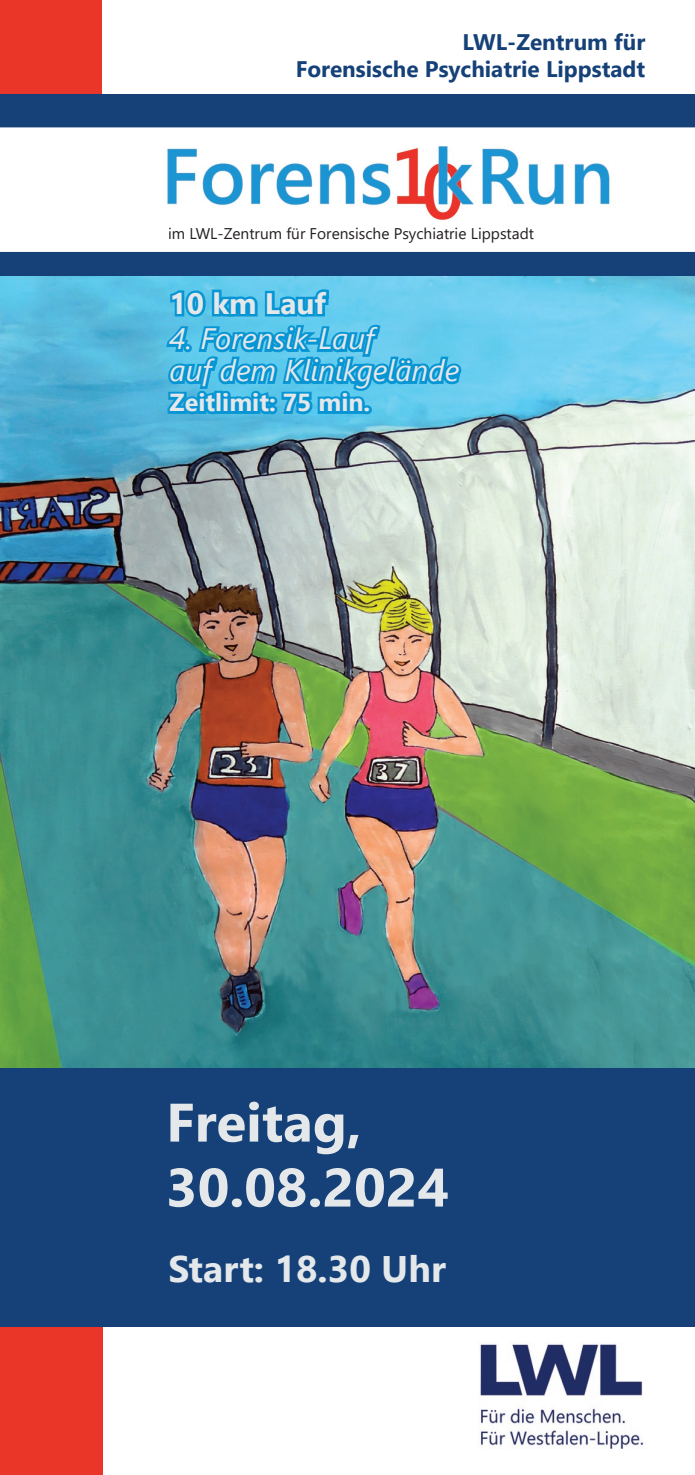
<style>
.page{position:relative;width:695px;height:1475px;background:#fff}
.page>*{position:absolute;margin:0;border:0;box-sizing:border-box;transform-origin:0 0}
.t1{font:700 54px/65px "Segoe UI";color:#e4e8ea}
.t2{font:700 37px "Segoe UI";color:#e4e8ea}
.t3{font:italic 30px "Segoe UI";color:#e4e8ea}
.t4{font:italic 29.5px "Segoe UI";color:#e4e8ea}
.t5{font:700 29.5px "Segoe UI";color:#e4e8ea}
.t6{font:700 24.5px "Segoe UI";color:#e4e8ea}
.t7{font:700 22.5px/27px "Segoe UI";color:#154178;text-align:right}
.t8{font:15.5px "Segoe UI";color:#231f20}
</style>
<div class="page">
<div style="left:0;top:0;width:103px;height:94px;background:#ea3529"></div>
<div style="left:0;top:94px;width:694px;height:1233px;background:#154178"></div>
<div style="left:0;top:1327px;width:103px;height:147px;background:#ea3529"></div>
<svg style="left:0;top:128px;width:694px;height:124px"></svg>
<div style="left:169px;top:227px;width:364px;height:15px;background:#fff"></div>
<img style="left:0;top:276px;width:694px;height:791px">
<svg style="left:163px;top:286px;width:302px;height:139px;background:#3fb5e2"></svg>
<img style="left:480px;top:1344px;width:163px;height:104px">
<div style="left:149px;top:145px;width:470px;height:78px;background:#fff"></div>
<img style="left:167px;top:147px;width:443px;height:73px">
<h3 class="t7" style="left:296px;top:27px;width:351px">LWL-Zentrum für<br>Forensische Psychiatrie Lippstadt</h3>
<p class="t8" style="left:168px;top:219px;width:367px">im LWL-Zentrum für Forensische Psychiatrie Lippstadt</p>
<h3 class="t5" style="left:169px;top:276px;width:158px">10 km Lauf</h3>
<h3 class="t4" style="left:169px;top:311px;width:206px">4. Forensik-Lauf</h3>
<h3 class="t6" style="left:169px;top:379px;width:202px">Zeitlimit: 75 min.</h3>
<h3 class="t3" style="left:169px;top:342px;width:291px">auf dem Klinikgelände</h3>
<h1 class="t1" style="left:166px;top:1085px;width:284px">Freitag,<br>30.08.2024</h1>
<h2 class="t2" style="left:168px;top:1233px;width:279px">Start: 18.30 Uhr</h2>
</div>
